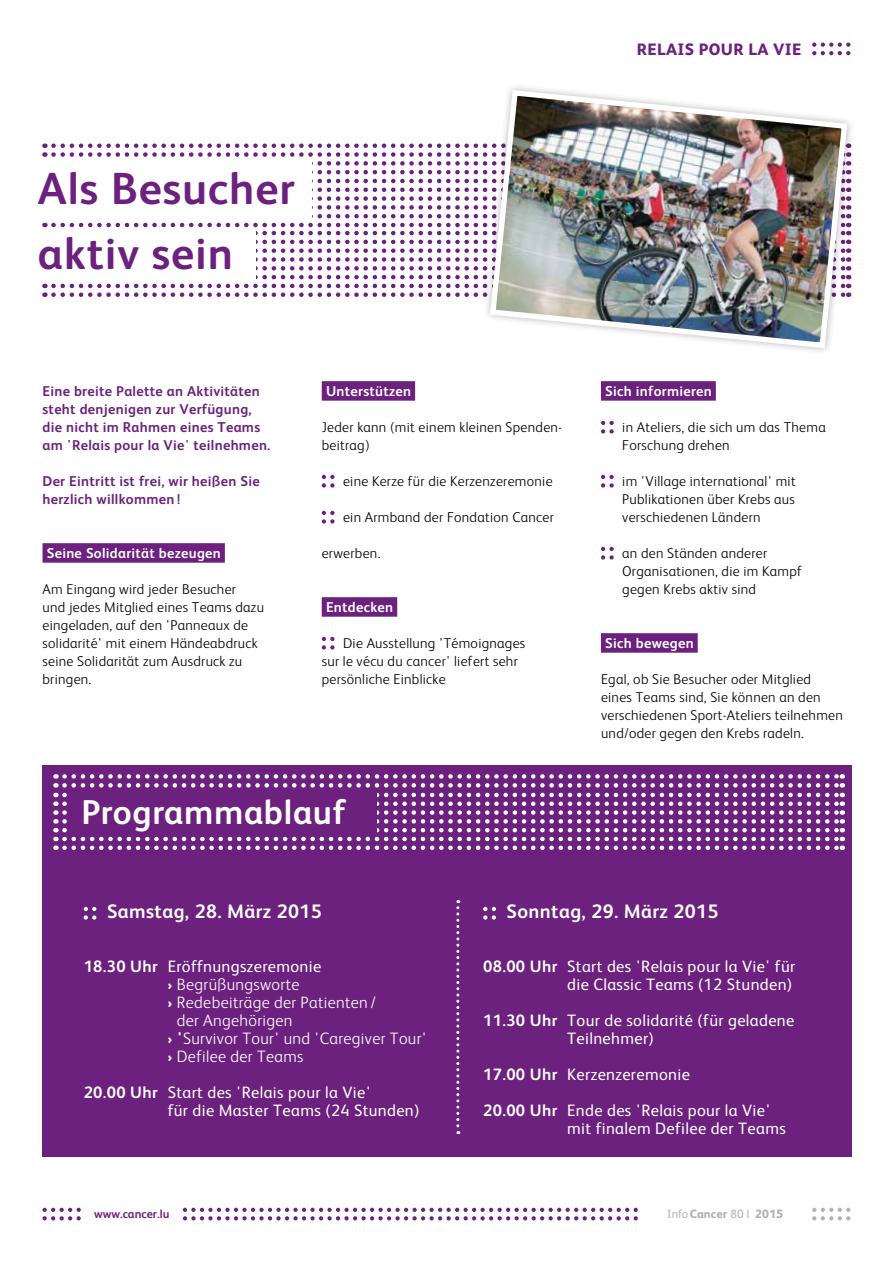
<style>
.page{position:relative;width:893px;height:1263px;background:#fff}
.page>*{position:absolute;margin:0;border:0;box-sizing:border-box;transform-origin:0 0}
.t1{font:700 45px/64.3px "FS Albert";letter-spacing:.02em;color:#6c217e}
.t2{font:700 34.5px "FS Albert";letter-spacing:.02em;color:#fff}
.t3{font:700 19.5px "FS Albert";letter-spacing:.02em;color:#fff}
.t4{font:16.5px/18px "FS Albert";letter-spacing:.02em;color:#fff}
.t5{font:300 16.5px "FS Albert";letter-spacing:.02em;color:#fff}
.t6{font:800 16.5px "FS Albert";letter-spacing:.02em;color:#6c217e}
.t7{font:300 14.25px/18px "FS Albert";letter-spacing:.02em;color:#000}
.t8{font:700 14.25px/18px "FS Albert";letter-spacing:.02em;color:#6c217e}
.t9{font:700 14.25px "FS Albert";letter-spacing:.02em;color:#fff}
.t10{font:800 12px "FS Albert";letter-spacing:.005em;color:#b3b2b2}
.t11{font:700 12px "FS Albert";color:#6c217e}
.s1{font-weight:700}
.s2{font-weight:800}
.s3{font-weight:400}
</style>
<div class="page">
<div style="left:43px;top:765px;width:809px;height:392px;background:#6c217e"></div>
<svg style="left:55px;top:774px;width:1px;height:76px"></svg>
<svg style="left:64px;top:774px;width:779px;height:76px"></svg>
<svg style="left:812px;top:43px;width:38px;height:12px"></svg>
<svg style="left:812px;top:1208px;width:38px;height:12px"></svg>
<svg style="left:183px;top:1208px;width:455px;height:12px"></svg>
<svg style="left:43px;top:1208px;width:38px;height:12px"></svg>
<svg style="left:456px;top:900px;width:3px;height:234px"></svg>
<div style="left:69px;top:792px;width:308px;height:41px;background:#6c217e"></div>
<svg style="left:44px;top:143px;width:1px;height:154px"></svg>
<svg style="left:53px;top:143px;width:426px;height:154px"></svg>
<div style="left:34px;top:159px;width:277px;height:61px;background:#fff"></div>
<div style="left:38px;top:230px;width:217px;height:51px;background:#fff"></div>
<div style="left:482px;top:82px;width:373px;height:274px;background:#000;opacity:.3"></div>
<img style="left:487px;top:87px;width:363px;height:264px">
<svg style="left:84px;top:907px;width:12px;height:13px"></svg>
<svg style="left:483px;top:907px;width:13px;height:13px"></svg>
<div style="left:43px;top:543px;width:182px;height:20px;background:#6c217e"></div>
<div style="left:322px;top:381px;width:93px;height:20px;background:#6c217e"></div>
<div style="left:322px;top:597px;width:75px;height:20px;background:#6c217e"></div>
<svg style="left:322px;top:475px;width:12px;height:13px"></svg>
<svg style="left:322px;top:511px;width:12px;height:13px"></svg>
<svg style="left:322px;top:637px;width:12px;height:13px"></svg>
<div style="left:601px;top:381px;width:115px;height:20px;background:#6c217e"></div>
<div style="left:601px;top:633px;width:97px;height:20px;background:#6c217e"></div>
<svg style="left:601px;top:421px;width:13px;height:13px"></svg>
<svg style="left:601px;top:475px;width:13px;height:13px"></svg>
<svg style="left:601px;top:547px;width:13px;height:13px"></svg>
<p class="t6" style="left:637px;top:37px;width:166px">RELAIS POUR LA VIE</p>
<h1 class="t1" style="left:38px;top:155px;width:259px">Als Besucher aktiv sein</h1>
<p class="t8" style="left:43px;top:382px;width:229px">Eine breite Palette an Aktivitäten steht denjenigen zur Verfügung, die nicht im Rahmen eines Teams am 'Relais pour la Vie' teilnehmen.</p>
<p class="t8" style="left:43px;top:472px;width:219px">Der Eintritt ist frei, wir heißen Sie herzlich willkommen !</p>
<p class="t9" style="left:47px;top:543px;width:176px">Seine Solidarität bezeugen</p>
<p class="t7" style="left:43px;top:579px;width:223px">Am Eingang wird jeder Besucher<br>und jedes Mitglied eines Teams dazu eingeladen, auf den 'Panneaux de solidarité' mit einem Händeabdruck seine Solidarität zum Ausdruck zu bringen.</p>
<p class="t9" style="left:326px;top:381px;width:87px">Unterstützen</p>
<p class="t7" style="left:322px;top:417px;width:242px">Jeder kann (mit einem kleinen Spenden&shy;beitrag)</p>
<p class="t7" style="left:343px;top:471px;width:211px">eine Kerze für die Kerzenzeremonie</p>
<p class="t7" style="left:343px;top:507px;width:212px">ein Armband der Fondation Cancer</p>
<p class="t7" style="left:322px;top:543px;width:60px">erwerben.</p>
<p class="t9" style="left:326px;top:597px;width:69px">Entdecken</p>
<p class="t7" style="left:322px;top:633px;width:205px;text-indent:21px">Die Ausstellung 'Témoignages sur le vécu du cancer' liefert sehr persönliche Einblicke</p>
<h2 class="t2" style="left:82px;top:789px;width:265px">Programmablauf</h2>
<p class="t9" style="left:605px;top:381px;width:108px">Sich informieren</p>
<p class="t7" style="left:622px;top:417px;width:205px">in Ateliers, die sich um das Thema<br>Forschung drehen</p>
<p class="t7" style="left:622px;top:471px;width:175px;text-align:justify">im 'Village international' mit Publikationen über Krebs aus verschiedenen Ländern</p>
<p class="t7" style="left:622px;top:543px;width:181px">an den Ständen anderer<br>Organisationen, die im Kampf gegen Krebs aktiv sind</p>
<p class="t9" style="left:605px;top:633px;width:90px">Sich bewegen</p>
<p class="t7" style="left:601px;top:669px;width:243px">Egal, ob Sie Besucher oder Mitglied eines Teams sind, Sie können an den verschiedenen Sport-Ateliers teilnehmen und/oder gegen den Krebs radeln.</p>
<h3 class="t3" style="left:107px;top:898px;width:216px">Samstag, 28. März 2015</h3>
<p class="t4" style="left:84px;top:957px;width:239px"><span class="s1">18.30 Uhr</span> Eröffnungszeremonie</p>
<p class="t5" style="left:168px;top:974px;width:133px"><span class="s2">›</span> Begrüßungsworte</p>
<p class="t5" style="left:168px;top:992px;width:210px"><span class="s2">›</span> Redebeiträge der Patienten /</p>
<p class="t5" style="left:177px;top:1010px;width:117px">der Angehörigen</p>
<p class="t5" style="left:168px;top:1028px;width:261px"><span class="s2">› '</span>Survivor Tour' und 'Caregiver Tour'</p>
<p class="t5" style="left:168px;top:1046px;width:137px"><span class="s2">›</span> Defilee der Teams</p>
<p class="t4" style="left:168px;top:1083px;width:253px;text-indent:-84px"><span class="s1">20.00 Uhr</span> Start des 'Relais pour la Vie'<br>für die Master Teams (24 Stunden)</p>
<h3 class="t3" style="left:507px;top:898px;width:213px">Sonntag, 29. März 2015</h3>
<p class="t4" style="left:483px;top:957px;width:314px;text-align:right"><span class="s1">08.00 Uhr</span> Start des 'Relais pour la Vie' für die Classic Teams (12 Stunden)</p>
<p class="t4" style="left:567px;top:1011px;width:229px;text-indent:-84px"><span class="s1">11.30 Uhr</span> Tour de solidarité (für geladene<br>Teilnehmer)</p>
<p class="t4" style="left:483px;top:1056px;width:289px;line-height:36px"><span class="s1">17.00 Uhr</span> Kerzenzeremonie<br><span class="s1">20.00 Uhr</span> Ende des 'Relais pour la Vie'</p>
<p class="t4" style="left:567px;top:1119px;width:220px">mit finalem Defilee der Teams</p>
<p class="t11" style="left:94px;top:1206px;width:77px">www.cancer.lu</p>
<p class="t10" style="left:667px;top:1205px;width:117px"><span class="s3">Info</span>Cancer <span class="s3">80 |</span> 2015</p>
</div>
